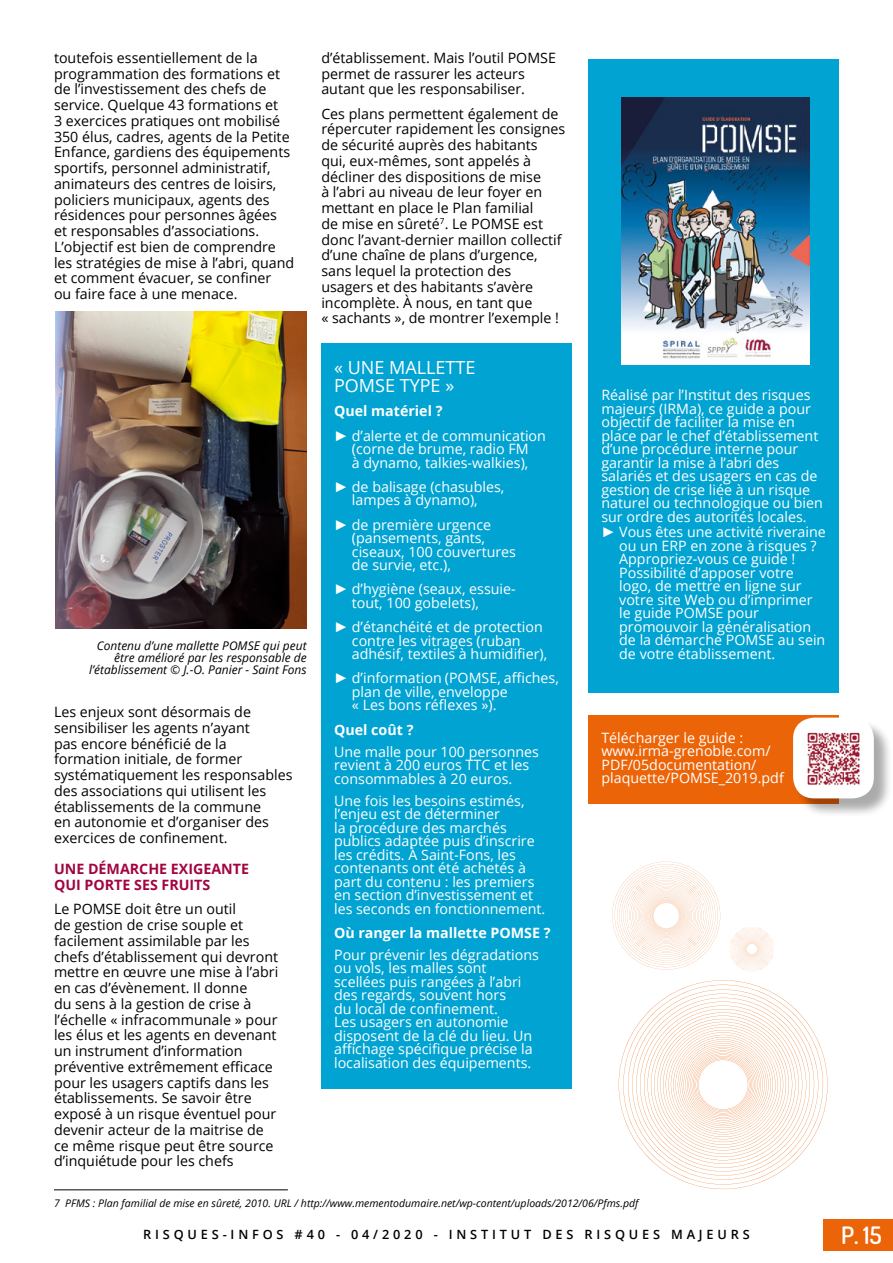
<style>
.page{position:relative;width:893px;height:1263px;background:#fff}
.page>*{position:absolute;margin:0;border:0;box-sizing:border-box;transform-origin:0 0}
.t1{font:600 24px "Dosis";color:#fff}
.Tableau_bleu{font:18px/18px "Open Sans";color:#fff}
.Texte_courant{font:14.25px/15.8px "Open Sans";color:#000}
.Tableau_bleu-2{font:14.25px/13.5px "Open Sans";color:#fff}
.Tableau_orange{font:14.25px/13.5px "Open Sans";color:#fff}
.Tableau_bleu-3{font:700 14.25px "Open Sans";color:#fff}
.Titre_violet{font:700 14.25px/15.8px "Open Sans";color:#a3043f}
.t2{font:600 12.75px "Open Sans";letter-spacing:.3em;color:#000}
.Légende{font:italic 12px/12px "Open Sans";color:#000;text-align:right}
.t3{font:italic 10.5px "Open Sans";color:#000}
.s1{font-family:"Arial";font-weight:700}
</style>
<div class="page">
<div style="left:823px;top:1220px;width:70px;height:31px;background:#ec6408"></div>
<hr style="left:54px;top:1189px;width:234px;height:1px;background:#000">
<div style="left:321px;top:343px;width:251px;height:70px;background:#00a3d2"></div>
<div style="left:321px;top:413px;width:251px;height:75px;background:#00a3d2"></div>
<div style="left:321px;top:464px;width:251px;height:62px;background:#00a3d2"></div>
<div style="left:321px;top:502px;width:251px;height:88px;background:#00a3d2"></div>
<div style="left:321px;top:566px;width:251px;height:62px;background:#00a3d2"></div>
<div style="left:321px;top:604px;width:251px;height:75px;background:#00a3d2"></div>
<div style="left:321px;top:655px;width:251px;height:76px;background:#00a3d2"></div>
<div style="left:321px;top:729px;width:251px;height:75px;background:#00a3d2"></div>
<div style="left:321px;top:778px;width:251px;height:156px;background:#00a3d2"></div>
<div style="left:321px;top:932px;width:251px;height:156px;background:#00a3d2"></div>
<div style="left:589px;top:59px;width:250px;height:48px;background:#00a3d2"></div>
<div style="left:589px;top:83px;width:250px;height:49px;background:#00a3d2"></div>
<div style="left:589px;top:132px;width:250px;height:48px;background:#00a3d2"></div>
<div style="left:589px;top:180px;width:250px;height:49px;background:#00a3d2"></div>
<div style="left:589px;top:229px;width:250px;height:48px;background:#00a3d2"></div>
<div style="left:589px;top:277px;width:250px;height:49px;background:#00a3d2"></div>
<div style="left:589px;top:326px;width:250px;height:48px;background:#00a3d2"></div>
<div style="left:589px;top:372px;width:250px;height:321px;background:#00a3d2"></div>
<div style="left:589px;top:715px;width:250px;height:89px;background:#ec6408"></div>
<img style="left:621px;top:97px;width:188px;height:268px">
<div style="left:795px;top:719px;width:98px;height:99px;background:#000;opacity:.33"></div>
<div style="left:793px;top:718px;width:81px;height:80px;background:#fff;border-radius:21px"></div>
<img style="left:807px;top:732px;width:53px;height:53px">
<img style="left:55px;top:312px;width:252px;height:316px">
<svg style="left:619px;top:980px;width:209px;height:209px"></svg>
<svg style="left:612px;top:862px;width:108px;height:107px"></svg>
<svg style="left:730px;top:927px;width:44px;height:44px"></svg>
<p class="Texte_courant" style="left:321px;top:49px;width:236px">d’établissement. Mais l’outil POMSE permet de rassurer les acteurs autant que les responsabiliser.</p>
<p class="Texte_courant" style="left:321px;top:105px;width:245px">Ces plans permettent également de répercuter rapidement les consignes de sécurité auprès des habitants qui, eux-mêmes, sont appelés à décliner des dispositions de mise<br>à l’abri au niveau de leur foyer en mettant en place le Plan familial<br>de mise en sûreté<sup>7</sup>. Le POMSE est donc l’avant-dernier maillon collectif d’une chaîne de plans d’urgence, sans lequel la protection des usagers et des habitants s’avère incomplète. À nous, en tant que<br>« sachants », de montrer l’exemple !</p>
<p class="Tableau_bleu" style="left:334px;top:358px;width:143px">« UNE MALLETTE<br>POMSE TYPE »</p>
<p class="Tableau_bleu-3" style="left:334px;top:401px;width:110px">Quel matériel ?</p>
<p class="Tableau_bleu-2" style="left:334px;top:428px;width:213px;text-align:center"><span class="s1">►</span> d’alerte et de communication (corne de brume, radio FM<br>à dynamo, talkies-walkies),</p>
<p class="Tableau_bleu-2" style="left:352px;top:480px;width:154px;text-indent:-18px"><span class="s1">►</span> de balisage (chasubles, lampes à dynamo),</p>
<p class="Tableau_bleu-2" style="left:352px;top:517px;width:166px;text-indent:-18px"><span class="s1">►</span> de première urgence (pansements, gants, ciseaux, 100 couvertures de survie, etc.),</p>
<p class="Tableau_bleu-2" style="left:352px;top:582px;width:165px;text-indent:-18px"><span class="s1">►</span> d’hygiène (seaux, essuie&shy;tout, 100 gobelets),</p>
<p class="Tableau_bleu-2" style="left:352px;top:620px;width:197px;text-indent:-18px"><span class="s1">►</span> d’étanchéité et de protection contre les vitrages (ruban adhésif, textiles à humidifier),</p>
<p class="Tableau_bleu-2" style="left:352px;top:671px;width:208px;text-indent:-18px"><span class="s1">►</span> d’information (POMSE, affiches, plan de ville, enveloppe<br>« Les bons réflexes »).</p>
<p class="Tableau_bleu-3" style="left:334px;top:719px;width:81px">Quel coût ?</p>
<p class="Tableau_bleu-2" style="left:334px;top:744px;width:206px">Une malle pour 100 personnes revient à 200 euros TTC et les consommables à 20 euros.</p>
<p class="Tableau_bleu-2" style="left:334px;top:793px;width:213px">Une fois les besoins estimés, l’enjeu est de déterminer<br>la procédure des marchés publics adaptée puis d’inscrire les crédits. À Saint-Fons, les contenants ont été achetés à part du contenu : les premiers en section d’investissement et les seconds en fonctionnement.</p>
<p class="Tableau_bleu-3" style="left:334px;top:923px;width:218px">Où ranger la mallette POMSE ?</p>
<p class="Tableau_bleu-2" style="left:334px;top:948px;width:206px">Pour prévenir les dégradations ou vols, les malles sont scellées puis rangées à l’abri des regards, souvent hors<br>du local de confinement.<br>Les usagers en autonomie disposent de la clé du lieu. Un affichage spécifique précise la localisation des équipements.</p>
<p class="Texte_courant" style="left:54px;top:49px;width:242px">toutefois essentiellement de la programmation des formations et de l’investissement des chefs de service. Quelque 43 formations et<br>3 exercices pratiques ont mobilisé 350 élus, cadres, agents de la Petite Enfance, gardiens des équipements sportifs, personnel administratif, animateurs des centres de loisirs, policiers municipaux, agents des résidences pour personnes âgées<br>et responsables d’associations.<br>L’objectif est bien de comprendre les stratégies de mise à l’abri, quand et comment évacuer, se confiner<br>ou faire face à une menace.</p>
<p class="Tableau_bleu-2" style="left:601px;top:388px;width:223px">Réalisé par l’Institut des risques majeurs (IRMa), ce guide a pour objectif de faciliter la mise en place par le chef d’établissement d’une procédure interne pour garantir la mise à l’abri des salariés et des usagers en cas de gestion de crise liée à un risque naturel ou technologique ou bien sur ordre des autorités locales.</p>
<p class="Tableau_bleu-2" style="left:619px;top:525px;width:208px;text-indent:-18px"><span class="s1">►</span> Vous êtes une activité riveraine ou un ERP en zone à risques ?<br>Appropriez-vous ce guide !<br>Possibilité d’apposer votre logo, de mettre en ligne sur votre site Web ou d’imprimer le guide POMSE pour promouvoir la généralisation de la démarche POMSE au sein de votre établissement.</p>
<p class="Légende" style="left:89px;top:639px;width:219px">Contenu d’une mallette POMSE qui peut être amélioré par les responsable de l’établissement © J.-O. Panier - Saint Fons</p>
<p class="Texte_courant" style="left:54px;top:704px;width:240px">Les enjeux sont désormais de sensibiliser les agents n’ayant<br>pas encore bénéficié de la formation initiale, de former systématiquement les responsables des associations qui utilisent les établissements de la commune<br>en autonomie et d’organiser des exercices de confinement.</p>
<p class="Titre_violet" style="left:54px;top:861px;width:197px">UNE DÉMARCHE EXIGEANTE<br>QUI PORTE SES FRUITS</p>
<p class="Texte_courant" style="left:54px;top:901px;width:226px">Le POMSE doit être un outil<br>de gestion de crise souple et facilement assimilable par les chefs d’établissement qui devront mettre en œuvre une mise à l’abri en cas d’évènement. Il donne<br>du sens à la gestion de crise à l’échelle « infracommunale » pour les élus et les agents en devenant un instrument d’information préventive extrêmement efficace pour les usagers captifs dans les établissements. Se savoir être exposé à un risque éventuel pour devenir acteur de la maitrise de ce même risque peut être source d’inquiétude pour les chefs</p>
<p class="t3" style="left:54px;top:1196px;width:586px">7 PFMS : Plan familial de mise en sûreté, 2010. URL / http://www.mementodumaire.net/wp-content/uploads/2012/06/Pfms.pdf</p>
<p class="Tableau_orange" style="left:601px;top:731px;width:184px">Télécharger le guide : www.irma-grenoble.com/<br>PDF/05documentation/ plaquette/POMSE_2019.pdf</p>
<p class="t2" style="left:143px;top:1226px;width:608px">RISQUES-INFOS #40 - 04/2020 - INSTITUT DES RISQUES MAJEURS</p>
<h1 class="t1" style="left:841px;top:1220px;width:42px">P. 15</h1>
</div>
